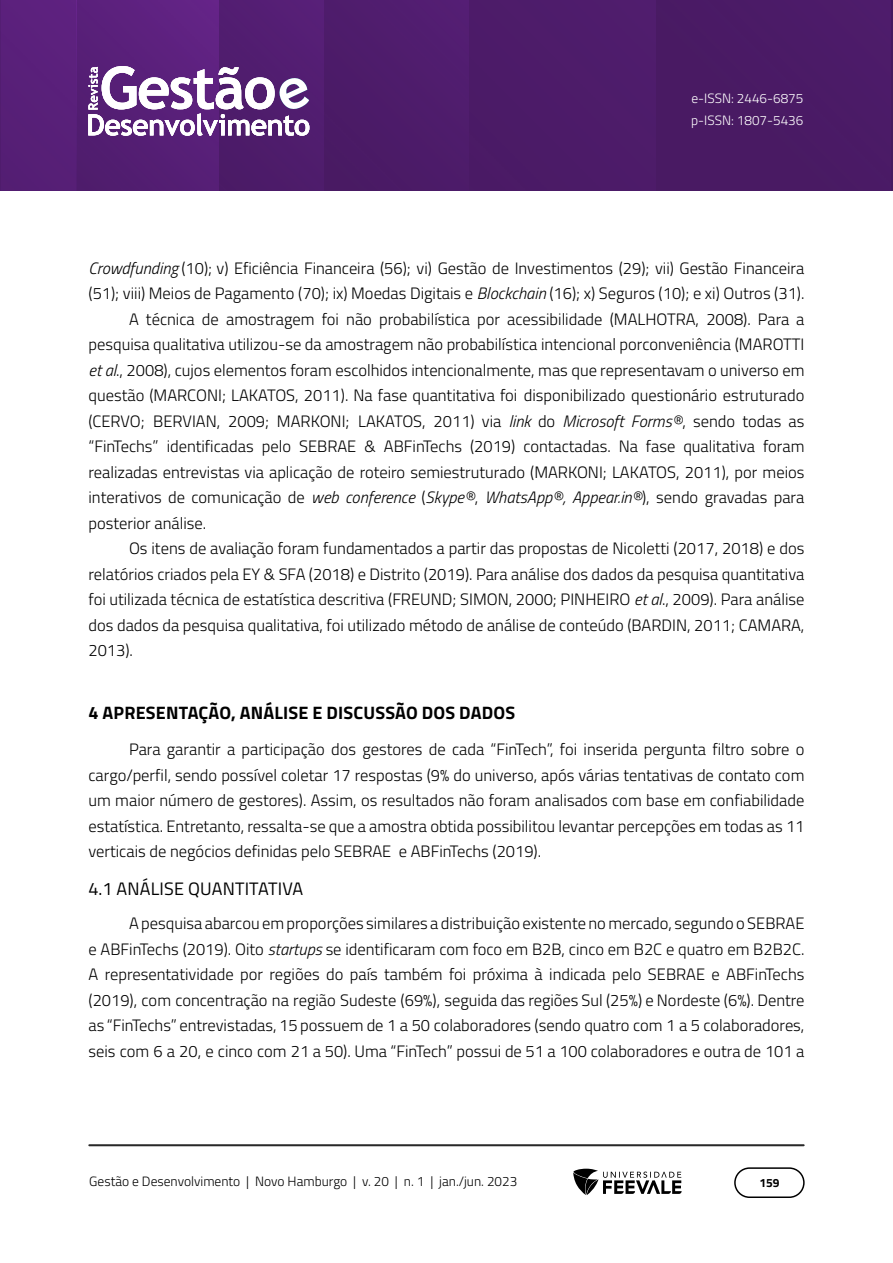
<style>
.page{position:relative;width:893px;height:1263px;background:#fff}
.page>*{position:absolute;margin:0;border:0;box-sizing:border-box;transform-origin:0 0}
.TITULO_1{font:700 18px "Titillium Web";letter-spacing:.01em;color:#000}
.TÍTULO_1_1{font:18px "Titillium Web";letter-spacing:.01em;color:#000}
.Corpo_de_texto{font:300 16.5px/25.5px "Titillium Web";color:#000;text-align:justify}
.t1{font:300 13.5px "Titillium Web";color:#000}
.t2{font:300 13.5px/22.5px "Titillium Web";color:#fff}
.t3{font:700 12px "Titillium Web";color:#000}
.s1{font-style:italic}
</style>
<div class="page">
<img style="left:0;top:0;width:890px;height:191px">
<hr style="left:219px;top:0;width:1px;height:191px;background:#4f1d6d">
<img style="left:76px;top:0;width:1px;height:191px">
<hr style="left:657px;top:0;width:1px;height:191px;background:#491a63">
<hr style="left:89px;top:1144px;width:715px;height:2px;background:#282828">
<div style="left:734px;top:1167px;width:71px;height:31px;border:2px solid #000;border-radius:15px"></div>
<svg style="left:573px;top:1169px;width:109px;height:26px"></svg>
<svg style="left:88px;top:66px;width:221px;height:70px"></svg>
<p class="t2" style="left:691px;top:86px;width:114px">e-ISSN: 2446-6875 p-ISSN: 1807-5436</p>
<p class="Corpo_de_texto" style="left:88px;top:254px;width:717px"><span class="s1">Crowdfunding</span> (10); v) Eficiência Financeira (56); vi) Gestão de Investimentos (29); vii) Gestão Financeira (51); viii) Meios de Pagamento (70); ix) Moedas Digitais e <span class="s1">Blockchain</span> (16); x) Seguros (10); e xi) Outros (31).</p>
<p class="Corpo_de_texto" style="left:88px;top:305px;width:717px;text-indent:40px">A técnica de amostragem foi não probabilística por acessibilidade (MALHOTRA, 2008). Para a pesquisa qualitativa utilizou-se da amostragem não probabilística intencional por conveniência (MAROTTI <span class="s1">et al</span>., 2008), cujos elementos foram escolhidos intencionalmente, mas que representavam o universo em questão (MARCONI; LAKATOS, 2011). Na fase quantitativa foi disponibilizado questionário estruturado (CERVO; BERVIAN, 2009; MARKONI; LAKATOS, 2011) via <span class="s1">link</span> do <span class="s1">Microsoft Forms®</span>, sendo todas as “FinTechs” identificadas pelo SEBRAE &amp; ABFinTechs (2019) contactadas. Na fase qualitativa foram realizadas entrevistas via aplicação de roteiro semiestruturado (MARKONI; LAKATOS, 2011), por meios interativos de comunicação de <span class="s1">web conference</span> (<span class="s1">Skype®</span>, <span class="s1">WhatsApp®, Appear.in®</span>), sendo gravadas para posterior análise.</p>
<p class="Corpo_de_texto" style="left:88px;top:535px;width:717px;text-indent:40px">Os itens de avaliação foram fundamentados a partir das propostas de Nicoletti (2017, 2018) e dos relatórios criados pela EY &amp; SFA (2018) e Distrito (2019). Para análise dos dados da pesquisa quantitativa foi utilizada técnica de estatística descritiva (FREUND; SIMON, 2000; PINHEIRO <span class="s1">et al</span>., 2009). Para análise dos dados da pesquisa qualitativa, foi utilizado método de análise de conteúdo (BARDIN, 2011; CAMARA, 2013).</p>
<p class="TITULO_1" style="left:88px;top:699px;width:428px">4 APRESENTAÇÃO, ANÁLISE E DISCUSSÃO DOS DADOS</p>
<p class="Corpo_de_texto" style="left:88px;top:736px;width:717px;text-indent:40px">Para garantir a participação dos gestores de cada “FinTech”, foi inserida pergunta filtro sobre o cargo/perfil, sendo possível coletar 17 respostas (9% do universo, após várias tentativas de contato com um maior número de gestores). Assim, os resultados não foram analisados com base em confiabilidade estatística. Entretanto, ressalta-se que a amostra obtida possibilitou levantar percepções em todas as 11 verticais de negócios definidas pelo SEBRAE e ABFinTechs (2019).</p>
<p class="TÍTULO_1_1" style="left:88px;top:875px;width:216px">4.1 ANÁLISE QUANTITATIVA</p>
<p class="Corpo_de_texto" style="left:88px;top:910px;width:717px;text-indent:40px">A pesquisa abarcou em proporções similares a distribuição existente no mercado, segundo o SEBRAE e ABFinTechs (2019). Oito <span class="s1">startups</span> se identificaram com foco em B2B, cinco em B2C e quatro em B2B2C.<br>A representatividade por regiões do país também foi próxima à indicada pelo SEBRAE e ABFinTechs (2019), com concentração na região Sudeste (69%), seguida das regiões Sul (25%) e Nordeste (6%). Dentre as “FinTechs” entrevistadas, 15 possuem de 1 a 50 colaboradores (sendo quatro com 1 a 5 colaboradores, seis com 6 a 20, e cinco com 21 a 50). Uma “FinTech” possui de 51 a 100 colaboradores e outra de 101 a</p>
<p class="t1" style="left:89px;top:1171px;width:429px">Gestão e Desenvolvimento | Novo Hamburgo | v. 20 | n. 1 | jan./jun. 2023</p>
<p class="t3" style="left:759px;top:1174px;width:22px">159</p>
</div>
